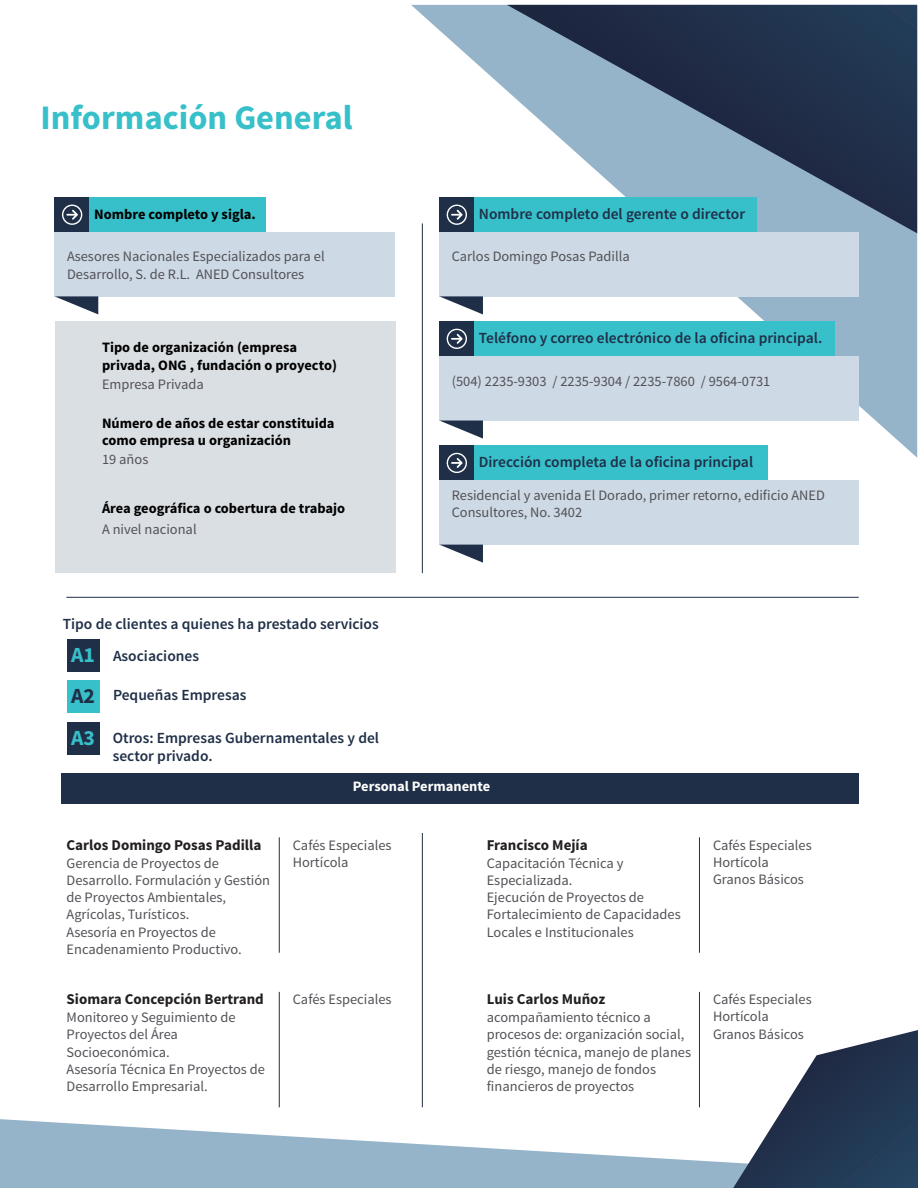
<style>
.page{position:relative;width:918px;height:1188px;background:#fff}
.page>*{position:absolute;margin:0;border:0;box-sizing:border-box;transform-origin:0 0}
.t1{font:700 34.35px "Source Sans Pro";color:#37c0ca}
.t2{font:700 21.6px "Source Sans Pro";color:#37c0ca}
.t3{font:700 21.6px "Source Sans Pro";color:#1f2f47}
.t4{font:600 15.45px/18.6px "Source Sans Pro";color:#1f2f47}
.t5{font:700 15px "Source Sans Pro";color:#231f20}
.t6{font:14.4px/17.2px "Source Sans Pro";color:#525157}
.t7{font:700 14.4px/17.2px "Source Sans Pro";color:#000}
.t8{font:700 14.4px "Source Sans Pro";color:#fff}
</style>
<div class="page">
<svg style="left:0;top:1119px;width:733px;height:69px;fill:#95b3c9"></svg>
<svg style="left:411px;top:5px;width:506px;height:453px"></svg>
<svg style="left:507px;top:5px;width:410px;height:228px;background:#5c6f86"></svg>
<svg style="left:733px;top:1030px;width:185px;height:158px"></svg>
<div style="left:55px;top:322px;width:340px;height:251px;background:#dadfe3"></div>
<div style="left:439px;top:197px;width:35px;height:35px;background:#1f2f47"></div>
<div style="left:474px;top:197px;width:283px;height:35px;background:#37c0ca"></div>
<div style="left:439px;top:232px;width:420px;height:64px;background:#cdd9e4"></div>
<svg style="left:447px;top:205px;width:20px;height:20px"></svg>
<svg style="left:439px;top:296px;width:44px;height:18px"></svg>
<div style="left:55px;top:197px;width:35px;height:35px;background:#1f2f47"></div>
<div style="left:90px;top:197px;width:176px;height:35px;background:#37c0ca"></div>
<div style="left:55px;top:232px;width:340px;height:64px;background:#cdd9e4"></div>
<svg style="left:62px;top:205px;width:20px;height:20px"></svg>
<svg style="left:55px;top:296px;width:43px;height:18px"></svg>
<div style="left:439px;top:322px;width:35px;height:34px;background:#1f2f47"></div>
<div style="left:474px;top:322px;width:361px;height:34px;background:#37c0ca"></div>
<div style="left:439px;top:356px;width:420px;height:65px;background:#cdd9e4"></div>
<svg style="left:447px;top:329px;width:20px;height:20px"></svg>
<svg style="left:439px;top:421px;width:44px;height:18px"></svg>
<div style="left:439px;top:446px;width:35px;height:34px;background:#1f2f47"></div>
<div style="left:474px;top:446px;width:294px;height:34px;background:#37c0ca"></div>
<div style="left:439px;top:480px;width:420px;height:65px;background:#cdd9e4"></div>
<svg style="left:447px;top:453px;width:20px;height:20px"></svg>
<svg style="left:440px;top:545px;width:43px;height:18px"></svg>
<hr style="left:422px;top:223px;width:1px;height:350px;background:#1f2f47">
<hr style="left:422px;top:833px;width:1px;height:274px;background:#1f2f47">
<div style="left:67px;top:639px;width:33px;height:32px;background:#1f2f47"></div>
<div style="left:67px;top:681px;width:33px;height:32px;background:#37c0ca"></div>
<div style="left:67px;top:722px;width:33px;height:33px;background:#1f2f47"></div>
<div style="left:61px;top:773px;width:797px;height:30px;background:#1f2f47"></div>
<hr style="left:279px;top:837px;width:1px;height:116px;background:#1f2f47">
<hr style="left:279px;top:992px;width:1px;height:115px;background:#1f2f47">
<hr style="left:699px;top:837px;width:1px;height:116px;background:#1f2f47">
<hr style="left:699px;top:992px;width:1px;height:115px;background:#1f2f47">
<hr style="left:66px;top:597px;width:793px;height:1px;background:#1f2f47">
<h1 class="t1" style="left:41px;top:95px;width:314px">Información General</h1>
<p class="t7" style="left:94px;top:206px;width:163px">Nombre completo y sigla.</p>
<p class="t6" style="left:67px;top:248px;width:259px">Asesores Nacionales Especializados para el<br>Desarrollo, S. de R.L. ANED Consultores</p>
<p class="t7" style="left:102px;top:339px;width:236px">Tipo de organización (empresa privada, ONG , fundación o proyecto)</p>
<p class="t6" style="left:102px;top:375px;width:103px">Empresa Privada</p>
<p class="t7" style="left:102px;top:415px;width:234px">Número de años de estar constituida como empresa u organización</p>
<p class="t6" style="left:102px;top:451px;width:48px">19 años</p>
<p class="t7" style="left:102px;top:500px;width:245px">Área geográfica o cobertura de trabajo</p>
<p class="t6" style="left:102px;top:521px;width:96px">A nivel nacional</p>
<p class="t4" style="left:63px;top:615px;width:317px">Tipo de clientes a quienes ha prestado servicios</p>
<h2 class="t2" style="left:71px;top:640px;width:25px">A1</h2>
<h2 class="t3" style="left:71px;top:682px;width:25px">A2</h2>
<h2 class="t2" style="left:71px;top:724px;width:25px">A3</h2>
<p class="t4" style="left:113px;top:647px;width:88px">Asociaciones</p>
<p class="t4" style="left:113px;top:686px;width:135px">Pequeñas Empresas</p>
<p class="t4" style="left:113px;top:729px;width:268px">Otros: Empresas Gubernamentales y del sector privado.</p>
<p class="t4" style="left:479px;top:205px;width:268px">Nombre completo del gerente o director</p>
<p class="t6" style="left:452px;top:248px;width:180px">Carlos Domingo Posas Padilla</p>
<p class="t4" style="left:479px;top:329px;width:345px">Teléfono y correo electrónico de la oficina principal.</p>
<p class="t6" style="left:452px;top:372px;width:320px">(504) 2235-9303 / 2235-9304 / 2235-7860 / 9564-0731</p>
<p class="t4" style="left:479px;top:453px;width:276px">Dirección completa de la oficina principal</p>
<p class="t6" style="left:452px;top:487px;width:375px">Residencial y avenida El Dorado, primer retorno, edificio ANED<br>Consultores, No. 3402</p>
<p class="t5" style="left:67px;top:835px;width:196px">Carlos Domingo Posas Padilla</p>
<p class="t6" style="left:67px;top:854px;width:205px">Gerencia de Proyectos de<br>Desarrollo. Formulación y Gestión de Proyectos Ambientales,<br>Agrícolas, Turísticos.<br>Asesoría en Proyectos de<br>Encadenamiento Productivo.</p>
<p class="t5" style="left:67px;top:990px;width:199px">Siomara Concepción Bertrand</p>
<p class="t6" style="left:67px;top:1009px;width:200px">Monitoreo y Seguimiento de<br>Proyectos del Área<br>Socioeconómica.<br>Asesoría Técnica En Proyectos de<br>Desarrollo Empresarial.</p>
<p class="t8" style="left:353px;top:777px;width:139px">Personal Permanente</p>
<p class="t6" style="left:293px;top:836px;width:100px">Cafés Especiales<br>Hortícola</p>
<p class="t6" style="left:293px;top:991px;width:100px">Cafés Especiales</p>
<p class="t5" style="left:487px;top:835px;width:102px">Francisco Mejía</p>
<p class="t6" style="left:487px;top:854px;width:196px">Capacitación Técnica y<br>Especializada.<br>Ejecución de Proyectos de<br>Fortalecimiento de Capacidades<br>Locales e Institucionales</p>
<p class="t5" style="left:487px;top:990px;width:120px">Luis Carlos Muñoz</p>
<p class="t6" style="left:487px;top:1009px;width:206px">acompañamiento técnico a procesos de: organización social, gestión técnica, manejo de planes de riesgo, manejo de fondos financieros de proyectos</p>
<p class="t6" style="left:713px;top:836px;width:100px">Cafés Especiales<br>Hortícola<br>Granos Básicos</p>
<p class="t6" style="left:713px;top:991px;width:100px">Cafés Especiales<br>Hortícola<br>Granos Básicos</p>
</div>
